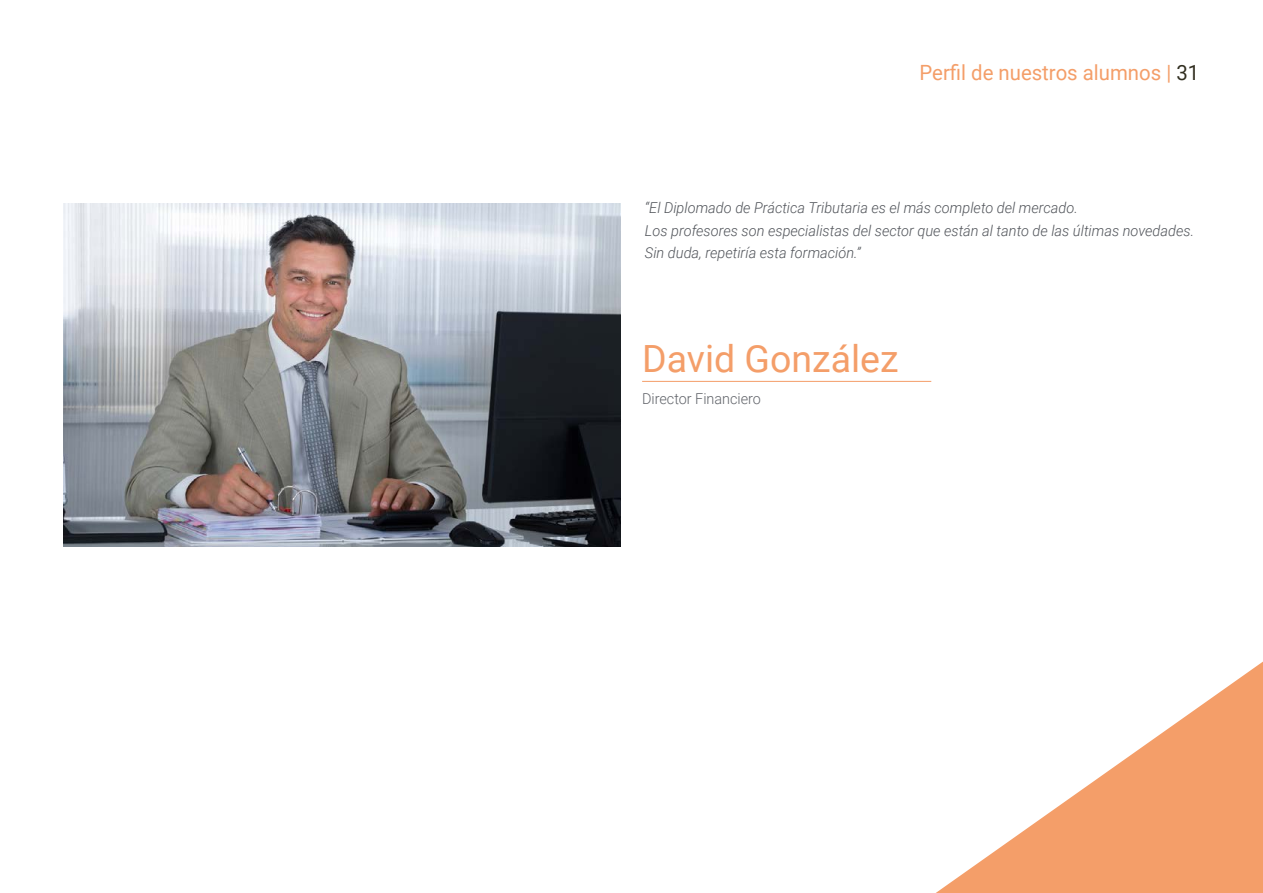
<style>
.page{position:relative;width:1263px;height:893px;background:#fff}
.page>*{position:absolute;margin:0;border:0;box-sizing:border-box;transform-origin:0 0}
.t1{font:37.5px "Roboto";color:#f49e69}
.t2{font:21px "Roboto";color:#f49e69}
.t3{font:italic 300 15px/22.5px "Roboto";color:#52555b}
.t4{font:300 15px "Roboto";color:#61646a;scale:.96 1}
.s1{color:#312e20}
</style>
<div class="page">
<hr style="left:642px;top:381px;width:289px;height:1px;background:#f49e69">
<img style="left:64px;top:203px;width:557px;height:343px">
<svg style="left:936px;top:661px;width:327px;height:232px"></svg>
<h2 class="t2" style="left:919px;top:57px;width:281px">Perfil de nuestros alumnos | <span class="s1">31</span></h2>
<p class="t3" style="left:645px;top:196px;width:551px">“El Diplomado de Práctica Tributaria es el más completo del mercado.<br>Los profesores son especialistas del sector que están al tanto de las últimas novedades.<br>Sin duda, repetiría esta formación.”</p>
<h1 class="t1" style="left:642px;top:332px;width:258px">David González</h1>
<p class="t4" style="left:642px;top:388px;width:125px">Director Financiero</p>
</div>
